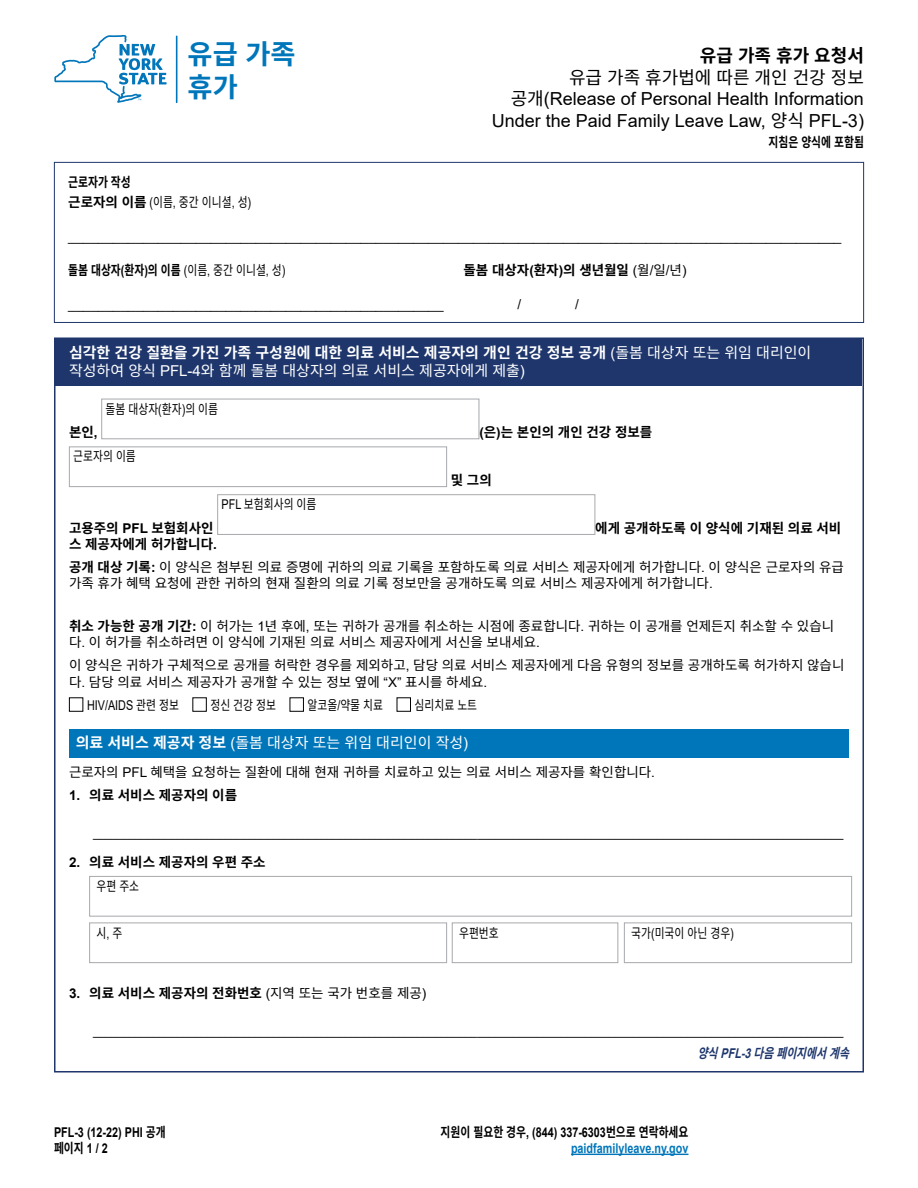
<style>
.page{position:relative;width:918px;height:1188px;background:#fff}
.page>*{position:absolute;margin:0;border:0;box-sizing:border-box;transform-origin:0 0}
.t1{font:700 27.3px/32.7px "Noto Sans KR";color:#0076ba}
.t2{font:18px/21.6px "Arial";color:#000;text-align:right}
.t3{font:18px "Noto Sans KR";color:#000}
.t4{font:700 18px "Noto Sans KR";color:#000}
.t5{font:15px/18px "Noto Sans KR";color:#fff}
.t6{font:13.5px/16.2px "Noto Sans KR";color:#000}
.t7{font:13.5px "Arial";color:#000;scale:.8 1}
.t8{font:13.5px "Arial";color:#000}
.t9{font:700 13.5px/24.5px "Noto Sans KR";color:#000}
.t10{font:700 13.5px/20.2px "Noto Sans KR";color:#000;scale:.8 1}
.t11{font:13.5px "Noto Sans KR";color:#000;scale:.8 1}
.t12{font:700 13.5px "Arial";color:#0076ba;scale:.8 1}
.t13{font:700 13.5px "Arial";color:#000;scale:.8 1}
.t14{font:italic 700 13.5px "Noto Sans KR";color:#1e366c;scale:.8 1}
.s1{font-family:"Noto Sans KR"}
.s2{font-family:"Arial";font-weight:400}
.s3{font-weight:400}
.s4{font-family:"Arial"}
.s5{font-weight:700}
.s6{font-family:"Arial";font-weight:700}
</style>
<div class="page">
<svg style="left:176px;top:36px;width:1px;height:67px"></svg>
<svg style="left:54px;top:35px;width:113px;height:68px"></svg>
<div style="left:54px;top:162px;width:810px;height:161px;border:1px solid #1e366c"></div>
<hr style="left:571px;top:1154px;width:117px;height:1px;background:#0076ba">
<div style="left:56px;top:339px;width:806px;height:47px;background:#1e366c"></div>
<div style="left:101px;top:399px;width:378px;height:40px;border:1px solid #a7a9ac"></div>
<div style="left:69px;top:446px;width:378px;height:41px;border:1px solid #a7a9ac"></div>
<div style="left:217px;top:494px;width:378px;height:41px;border:1px solid #a7a9ac"></div>
<div style="left:69px;top:697px;width:14px;height:15px;border:1px solid #000"></div>
<div style="left:192px;top:697px;width:15px;height:15px;border:1px solid #000"></div>
<div style="left:290px;top:697px;width:14px;height:15px;border:1px solid #000"></div>
<div style="left:397px;top:697px;width:14px;height:15px;border:1px solid #000"></div>
<div style="left:69px;top:729px;width:780px;height:29px;background:#0076ba"></div>
<div style="left:89px;top:876px;width:763px;height:41px;border:1px solid #a7a9ac"></div>
<div style="left:89px;top:923px;width:358px;height:40px;border:1px solid #a7a9ac"></div>
<div style="left:452px;top:923px;width:166px;height:40px;border:1px solid #a7a9ac"></div>
<div style="left:624px;top:923px;width:228px;height:40px;border:1px solid #a7a9ac"></div>
<h1 class="t1" style="left:188px;top:38px;width:110px">유급 가족 휴가</h1>
<h2 class="t4" style="left:700px;top:45px;width:166px">유급 가족 휴가 요청서</h2>
<h2 class="t3" style="left:569px;top:67px;width:296px">유급 가족 휴가법에 따른 개인 건강 정보</h2>
<h2 class="t2" style="left:492px;top:88px;width:374px"><span class="s1">공개</span>(Release of Personal Health Information<br>Under the Paid Family Leave Law, <span class="s1">양식</span> PFL-3)</h2>
<p class="t10" style="left:769px;top:132px;width:121px">지침은 양식에 포함됨</p>
<p class="t10" style="left:68px;top:172px;width:230px">근로자가 작성<br>근로자의 이름 <span class="s2">(</span><span class="s3">이름</span><span class="s2">,</span> <span class="s3">중간 이니셜</span><span class="s2">,</span> <span class="s3">성</span><span class="s2">)</span></p>
<p class="t8" style="left:68px;top:227px;width:775px">_______________________________________________________________________________________________________</p>
<p class="t10" style="left:68px;top:260px;width:273px">돌봄 대상자<span class="s4">(</span>환자<span class="s4">)</span>의 이름 <span class="s2">(</span><span class="s3">이름</span><span class="s2">,</span> <span class="s3">중간 이니셜</span><span class="s2">,</span> <span class="s3">성</span><span class="s2">)</span></p>
<p class="t9" style="left:464px;top:258px;width:225px">돌봄 대상자<span class="s4">(</span>환자<span class="s4">)</span>의 생년월일 <span class="s2">(</span><span class="s3">월</span><span class="s2">/</span><span class="s3">일</span><span class="s2">/</span><span class="s3">년</span><span class="s2">)</span></p>
<p class="t8" style="left:68px;top:294px;width:377px">__________________________________________________</p>
<p class="t8" style="left:518px;top:294px;width:5px">/</p>
<p class="t8" style="left:575px;top:294px;width:5px">/</p>
<p class="t5" style="left:69px;top:344px;width:744px"><span class="s5">심각한 건강 질환을 가진 가족 구성원에 대한 의료 서비스 제공자의 개인 건강 정보 공개</span> <span class="s4">(</span>돌봄 대상자 또는 위임 대리인이 작성하여 양식 <span class="s4">PFL-4</span>와 함께 돌봄 대상자의 의료 서비스 제공자에게 제출<span class="s4">)</span></p>
<p class="t9" style="left:69px;top:420px;width:30px">본인<span class="s4">,</span></p>
<p class="t11" style="left:106px;top:401px;width:142px">돌봄 대상자<span class="s4">(</span>환자<span class="s4">)</span>의 이름</p>
<p class="t11" style="left:73px;top:449px;width:80px">근로자의 이름</p>
<p class="t11" style="left:222px;top:497px;width:120px"><span class="s4">PFL</span> 보험회사의 이름</p>
<p class="t9" style="left:479px;top:420px;width:175px"><span class="s4">(</span>은<span class="s4">)</span>는 본인의 개인 건강 정보를</p>
<p class="t9" style="left:451px;top:468px;width:43px">및 그의</p>
<p class="t9" style="left:69px;top:516px;width:146px">고용주의 <span class="s4">PFL</span> 보험회사인</p>
<p class="t9" style="left:595px;top:516px;width:248px">에게 공개하도록 이 양식에 기재된 의료 서비</p>
<p class="t6" style="left:69px;top:533px;width:777px;line-height:23px"><span class="s5">스 제공자에게 허가합니다</span><span class="s6">.<br></span><span class="s5">공개 대상 기록</span><span class="s6">:</span> 이 양식은 첨부된 의료 증명에 귀하의 의료 기록을 포함하도록 의료 서비스 제공자에게 허가합니다<span class="s4">.</span> 이 양식은 근로자의 유급</p>
<p class="t6" style="left:69px;top:575px;width:645px">가족 휴가 혜택 요청에 관한 귀하의 현재 질환의 의료 기록 정보만을 공개하도록 의료 서비스 제공자에게 허가합니다<span class="s4">.</span></p>
<p class="t6" style="left:69px;top:618px;width:767px"><span class="s5">취소 가능한 공개 기간</span><span class="s6">:</span> 이 허가는 <span class="s4">1</span>년 후에<span class="s4">,</span> 또는 귀하가 공개를 취소하는 시점에 종료합니다<span class="s4">.</span> 귀하는 이 공개를 언제든지 취소할 수 있습니 다<span class="s4">.</span> 이 허가를 취소하려면 이 양식에 기재된 의료 서비스 제공자에게 서신을 보내세요<span class="s4">.</span></p>
<p class="t6" style="left:69px;top:658px;width:777px">이 양식은 귀하가 구체적으로 공개를 허락한 경우를 제외하고<span class="s4">,</span> 담당 의료 서비스 제공자에게 다음 유형의 정보를 공개하도록 허가하지 않습니 다<span class="s4">.</span> 담당 의료 서비스 제공자가 공개할 수 있는 정보 옆에 <span class="s4">“X”</span> 표시를 하세요<span class="s4">.</span></p>
<p class="t7" style="left:87px;top:696px;width:116px">HIV/AIDS <span class="s1">관련 정보</span></p>
<p class="t11" style="left:210px;top:697px;width:84px">정신 건강 정보</p>
<p class="t11" style="left:308px;top:697px;width:96px">알코올<span class="s4">/</span>약물 치료</p>
<p class="t11" style="left:415px;top:697px;width:80px">심리치료 노트</p>
<p class="t5" style="left:76px;top:734px;width:394px"><span class="s5">의료 서비스 제공자 정보</span> <span class="s4">(</span>돌봄 대상자 또는 위임 대리인이 작성<span class="s4">)</span></p>
<p class="t6" style="left:69px;top:765px;width:588px">근로자의 <span class="s4">PFL</span> 혜택을 요청하는 질환에 대해 현재 귀하를 치료하고 있는 의료 서비스 제공자를 확인합니다<span class="s4">.</span></p>
<p class="t9" style="left:69px;top:784px;width:170px"><span class="s4">1.</span> 의료 서비스 제공자의 이름</p>
<p class="t7" style="left:93px;top:823px;width:940px">_____________________________________________________________________________________________________________________________</p>
<p class="t9" style="left:97px;top:850px;width:171px;text-indent:-28px"><span class="s4">2.</span> 의료 서비스 제공자의 우편 주소 <span class="s3">우편 주소</span></p>
<p class="t11" style="left:97px;top:925px;width:34px">시<span class="s4">,</span> 주</p>
<p class="t11" style="left:459px;top:925px;width:51px">우편번호</p>
<p class="t11" style="left:631px;top:925px;width:130px">국가<span class="s4">(</span>미국이 아닌 경우<span class="s4">)</span></p>
<p class="t9" style="left:69px;top:981px;width:359px"><span class="s4">3.</span> 의료 서비스 제공자의 전화번호 <span class="s2">(</span><span class="s3">지역 또는 국가 번호를 제공</span><span class="s2">)</span></p>
<p class="t7" style="left:93px;top:1021px;width:940px">_____________________________________________________________________________________________________________________________</p>
<p class="t14" style="left:698px;top:1045px;width:201px">양식<span class="s4">PFL - 3</span>다음 페이지에서 계속</p>
<p class="t13" style="left:54px;top:1122px;width:141px">PFL-3 (12-22) PHI <span class="s1">공개</span></p>
<p class="t10" style="left:54px;top:1138px;width:69px">페이지 <span class="s4">1 / 2</span></p>
<p class="t10" style="left:441px;top:1122px;width:311px">지원이 필요한 경우<span class="s4">, (844) 337-6303</span>번으로 연락하세요</p>
<p class="t12" style="left:571px;top:1139px;width:148px">paidfamilyleave.ny.gov</p>
</div>
